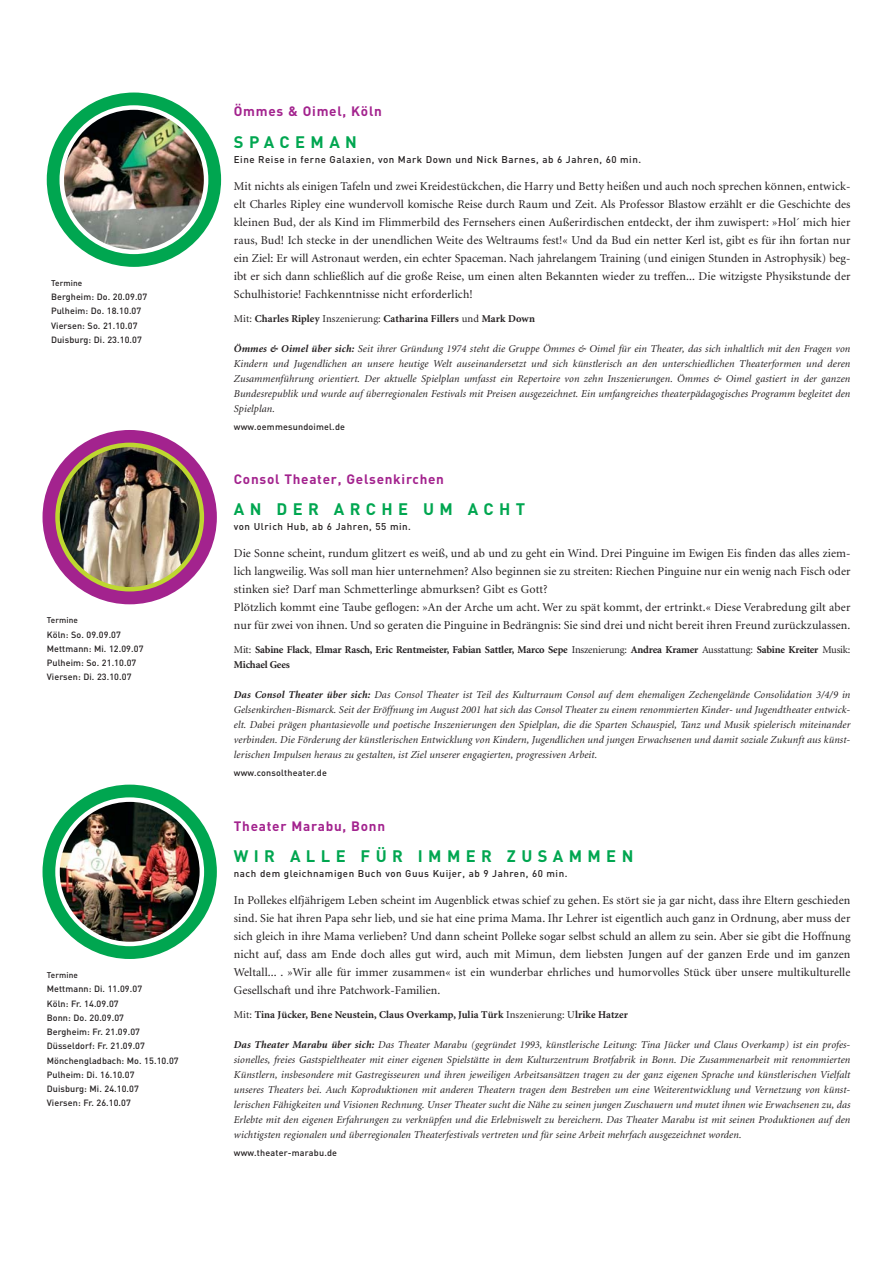
<style>
.page{position:relative;width:893px;height:1263px;background:#fff}
.page>*{position:absolute;margin:0;border:0;box-sizing:border-box;transform-origin:0 0}
.t1{font:700 16.5px "DIN";letter-spacing:.325em;color:#00a650}
.t2{font:700 13.5px "DIN";letter-spacing:.055em;color:#a3238e}
.t3{font:12px/18px "Minion LT";letter-spacing:.01em;color:#231f20;text-align:justify}
.t4{font:italic 10.5px/15px "Minion LT";letter-spacing:.01em;color:#231f20;text-align:justify}
.t5{font:700 10.5px "Minion LT";letter-spacing:.01em;color:#231f20}
.t6{font:700 10.5px/15px "Minion LT";letter-spacing:-.01em;color:#231f20}
.t7{font:500 9.75px "DIN";letter-spacing:.055em;color:#231f20}
.t8{font:500 9px/14.2px "DIN";letter-spacing:.01em;color:#231f20}
.t9{font:500 8.25px "DIN";letter-spacing:.01em;color:#231f20}
.s1{font-weight:400}
.s2{font-weight:700}
</style>
<div class="page">
<div style="left:47px;top:93px;width:174px;height:174px;background:#00a650;border-radius:50%"></div>
<img style="left:60px;top:105px;width:148px;height:149px">
<div style="left:43px;top:430px;width:174px;height:174px;background:#a3238e;border-radius:50%"></div>
<img style="left:55px;top:443px;width:149px;height:148px">
<div style="left:43px;top:785px;width:174px;height:174px;background:#00a650;border-radius:50%"></div>
<img style="left:55px;top:797px;width:149px;height:149px">
<p class="t9" style="left:51px;top:280px;width:33px">Termine</p>
<p class="t8" style="left:51px;top:291px;width:98px">Bergheim: Do. 20.09.07<br>Pulheim: Do. 18.10.07<br>Viersen: So. 21.10.07<br>Duisburg: Di. 23.10.07</p>
<p class="t9" style="left:47px;top:617px;width:33px">Termine</p>
<p class="t8" style="left:47px;top:628px;width:98px">Köln: So. 09.09.07<br>Mettmann: Mi. 12.09.07<br>Pulheim: So. 21.10.07<br>Viersen: Di. 23.10.07</p>
<p class="t9" style="left:47px;top:972px;width:33px">Termine</p>
<p class="t8" style="left:47px;top:983px;width:133px">Mettmann: Di. 11.09.07<br>Köln: Fr. 14.09.07<br>Bonn: Do. 20.09.07<br>Bergheim: Fr. 21.09.07<br>Düsseldorf: Fr. 21.09.07<br>Mönchengladbach: Mo. 15.10.07<br>Pulheim: Di. 16.10.07<br>Duisburg: Mi. 24.10.07<br>Viersen: Fr. 26.10.07</p>
<p class="t2" style="left:234px;top:107px;width:149px">Ömmes &amp; Oimel, Köln</p>
<h1 class="t1" style="left:234px;top:136px;width:125px">SPACEMAN</h1>
<p class="t7" style="left:234px;top:156px;width:409px">Eine Reise in ferne Galaxien, von Mark Down und Nick Barnes, ab 6 Jahren, 60 min.</p>
<p class="t3" style="left:234px;top:178px;width:618px">Mit nichts als einigen Tafeln und zwei Kreidestückchen, die Harry und Betty heißen und auch noch sprechen können, entwick&shy;elt Charles Ripley eine wundervoll komische Reise durch Raum und Zeit. Als Professor Blastow erzählt er die Geschichte des kleinen Bud, der als Kind im Flimmerbild des Fernsehers einen Außerirdischen entdeckt, der ihm zuwispert: »Hol´ mich hier raus, Bud! Ich stecke in der unendlichen Weite des Weltraums fest!« Und da Bud ein netter Kerl ist, gibt es für ihn fortan nur ein Ziel: Er will Astronaut werden, ein echter Spaceman. Nach jahrelangem Training (und einigen Stunden in Astrophysik) beg&shy;ibt er sich dann schließlich auf die große Reise, um einen alten Bekannten wieder zu treffen... Die witzigste Physikstunde der Schulhistorie! Fachkenntnisse nicht erforderlich!</p>
<p class="t5" style="left:234px;top:314px;width:303px"><span class="s1">Mit:</span> Charles Ripley <span class="s1">Inszenierung:</span> Catharina Fillers <span class="s1">und</span> Mark Down</p>
<p class="t4" style="left:234px;top:342px;width:618px"><span class="s2">Ömmes &amp; Oimel über sich:</span> Seit ihrer Gründung 1974 steht die Gruppe Ömmes &amp; Oimel für ein Theater, das sich inhaltlich mit den Fragen von Kindern und Jugendlichen an unsere heutige Welt auseinandersetzt und sich künstlerisch an den unterschiedlichen Theaterformen und deren Zusammenführung orientiert. Der aktuelle Spielplan umfasst ein Repertoire von zehn Inszenierungen. Ömmes &amp; Oimel gastiert in der ganzen Bundesrepublik und wurde auf überregionalen Festivals mit Preisen ausgezeichnet. Ein umfangreiches theaterpädagogisches Programm begleitet den Spielplan.</p>
<p class="t8" style="left:234px;top:421px;width:113px">www.oemmesundoimel.de</p>
<p class="t2" style="left:234px;top:474px;width:212px">Consol Theater, Gelsenkirchen</p>
<h1 class="t1" style="left:234px;top:504px;width:293px">AN DER ARCHE UM ACHT</h1>
<p class="t7" style="left:234px;top:523px;width:179px">von Ulrich Hub, ab 6 Jahren, 55 min.</p>
<p class="t3" style="left:234px;top:546px;width:618px;text-align:left">Die Sonne scheint, rundum glitzert es weiß, und ab und zu geht ein Wind. Drei Pinguine im Ewigen Eis finden das alles ziem&shy;lich langweilig. Was soll man hier unternehmen? Also beginnen sie zu streiten: Riechen Pinguine nur ein wenig nach Fisch oder stinken sie? Darf man Schmetterlinge abmurksen? Gibt es Gott?<br>Plötzlich kommt eine Taube geflogen: »An der Arche um acht. Wer zu spät kommt, der ertrinkt.« Diese Verabredung gilt aber nur für zwei von ihnen. Und so geraten die Pinguine in Bedrängnis: Sie sind drei und nicht bereit ihren Freund zurückzulassen.</p>
<p class="t6" style="left:234px;top:643px;width:618px"><span class="s1">Mit:</span> Sabine Flack<span class="s1">,</span> Elmar Rasch, Eric Rentmeister, Fabian Sattler, Marco Sepe <span class="s1">Inszenierung:</span> Andrea Kramer <span class="s1">Ausstattung:</span> Sabine Kreiter <span class="s1">Musik:<br></span>Michael Gees</p>
<p class="t4" style="left:234px;top:688px;width:618px"><span class="s2">Das Consol Theater über sich:</span> Das Consol Theater ist Teil des Kulturraum Consol auf dem ehemaligen Zechengelände Consolidation 3/4/9 in Gelsenkirchen-Bismarck. Seit der Eröffnung im August 2001 hat sich das Consol Theater zu einem renommierten Kinder- und Jugendtheater entwick&shy;elt. Dabei prägen phantasievolle und poetische Inszenierungen den Spielplan, die die Sparten Schauspiel, Tanz und Musik spielerisch miteinander verbinden. Die Förderung der künstlerischen Entwicklung von Kindern, Jugendlichen und jungen Erwachsenen und damit soziale Zukunft aus künst&shy;lerischen Impulsen heraus zu gestalten, ist Ziel unserer engagierten, progressiven Arbeit.</p>
<p class="t8" style="left:234px;top:767px;width:95px">www.consoltheater.de</p>
<p class="t2" style="left:234px;top:821px;width:153px">Theater Marabu, Bonn</p>
<h1 class="t1" style="left:234px;top:850px;width:401px">WIR ALLE FÜR IMMER ZUSAMMEN</h1>
<p class="t7" style="left:234px;top:870px;width:335px">nach dem gleichnamigen Buch von Guus Kuijer, ab 9 Jahren, 60 min.</p>
<p class="t3" style="left:234px;top:892px;width:618px">In Pollekes elfjährigem Leben scheint im Augenblick etwas schief zu gehen. Es stört sie ja gar nicht, dass ihre Eltern geschieden sind. Sie hat ihren Papa sehr lieb, und sie hat eine prima Mama. Ihr Lehrer ist eigentlich auch ganz in Ordnung, aber muss der sich gleich in ihre Mama verlieben? Und dann scheint Polleke sogar selbst schuld an allem zu sein. Aber sie gibt die Hoffnung nicht auf, dass am Ende doch alles gut wird, auch mit Mimun, dem liebsten Jungen auf der ganzen Erde und im ganzen Weltall... . »Wir alle für immer zusammen« ist ein wunderbar ehrliches und humorvolles Stück über unsere multikulturelle Gesellschaft und ihre Patchwork-Familien.</p>
<p class="t5" style="left:234px;top:1010px;width:396px"><span class="s1">Mit:</span> Tina Jücker, Bene Neustein, Claus Overkamp, Julia Türk <span class="s1">Inszenierung: U</span>lrike Hatzer</p>
<p class="t4" style="left:234px;top:1038px;width:618px"><span class="s2">Das Theater Marabu über sich:</span> Das Theater Marabu (gegründet 1993, künstlerische Leitung: Tina Jücker und Claus Overkamp) ist ein profes&shy;sionelles, freies Gastspieltheater mit einer eigenen Spielstätte in dem Kulturzentrum Brotfabrik in Bonn. Die Zusammenarbeit mit renommierten Künstlern, insbesondere mit Gastregisseuren und ihren jeweiligen Arbeitsansätzen tragen zu der ganz eigenen Sprache und künstlerischen Vielfalt unseres Theaters bei. Auch Koproduktionen mit anderen Theatern tragen dem Bestreben um eine Weiterentwicklung und Vernetzung von künst&shy;lerischen Fähigkeiten und Visionen Rechnung. Unser Theater sucht die Nähe zu seinen jungen Zuschauern und mutet ihnen wie Erwachsenen zu, das Erlebte mit den eigenen Erfahrungen zu verknüpfen und die Erlebniswelt zu bereichern. Das Theater Marabu ist mit seinen Produktionen auf den wichtigsten regionalen und überregionalen Theaterfestivals vertreten und für seine Arbeit mehrfach ausgezeichnet worden.</p>
<p class="t8" style="left:234px;top:1147px;width:105px">www.theater-marabu.de</p>
</div>
